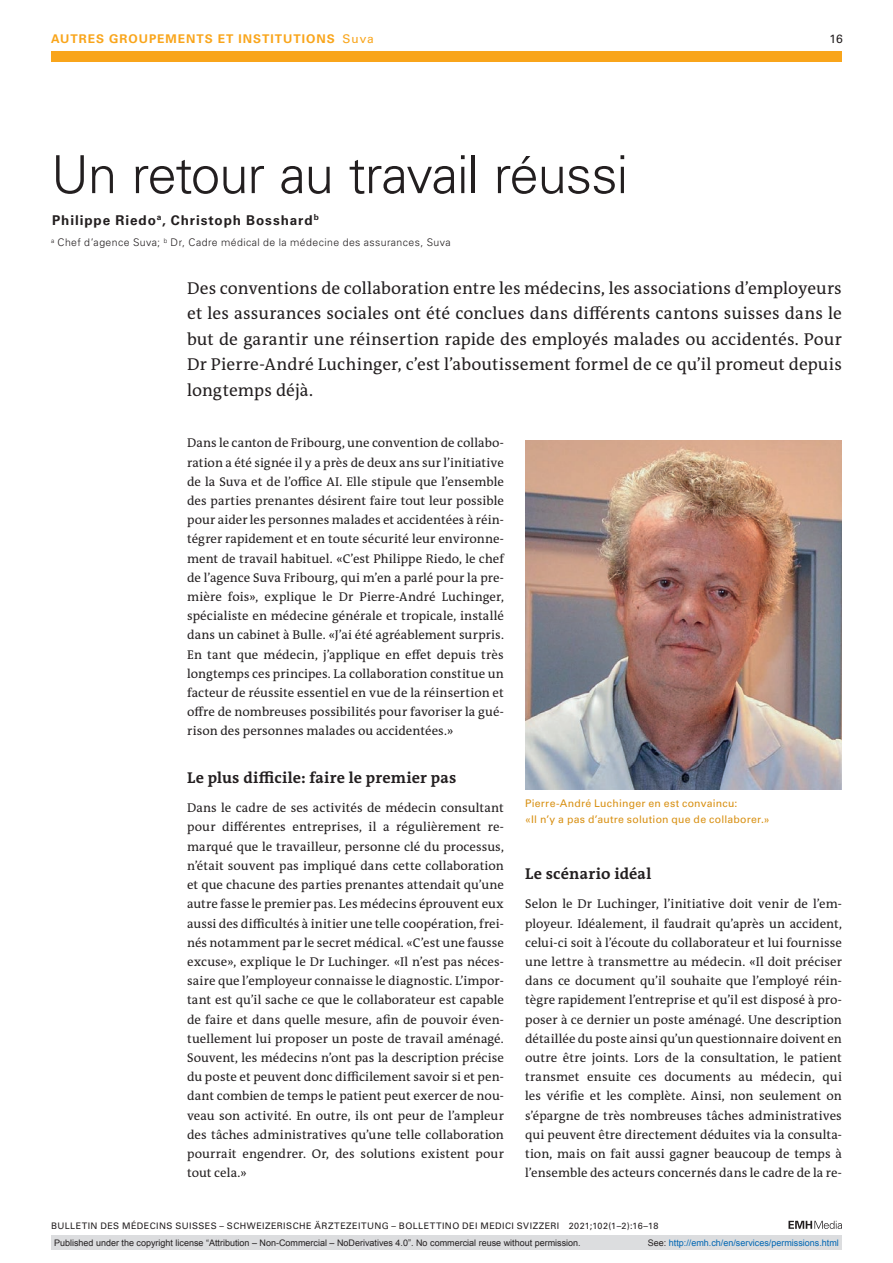
<style>
.page{position:relative;width:893px;height:1263px;background:#fff}
.page>*{position:absolute;margin:0;border:0;box-sizing:border-box;transform-origin:0 0}
.article-title{font:300 52.5px "Univers LT Std";letter-spacing:-.02em;color:#231f20}
.section-pl{font:17.25px/25.5px "The Antiqua B W5 Plain";color:#231f20;text-align:justify}
.section-h1{font:700 15.75px "The Antiqua B W7";letter-spacing:.015em;color:#231f20}
.author-notes{font:700 13.5px "Univers LT Std";letter-spacing:.065em;color:#231f20}
.section-pn{font:12.75px/19.2px "The Antiqua B W5 Plain";letter-spacing:.005em;color:#231f20;text-align:justify}
.ressort{font:700 12px "Univers LT Std";letter-spacing:.085em;color:#f9a51b}
.ressort-2{font:12px "Univers LT Std";color:#231f20}
.fig-caption{font:10.5px/15.8px "Univers LT Std";letter-spacing:.02em;color:#d89013}
.aff{font:300 10.5px "Univers LT Std";letter-spacing:.04em;color:#231f20}
.t1{font:9px "Arial";color:#231f20}
.fusszeile{font:9px "Univers LT Std";letter-spacing:.05em;color:#231f20}
.t2{font:9px "Arial";color:#0066b3}
.s1{font-weight:400}
.s2{color:#231f20}
</style>
<div class="page">
<svg style="left:788px;top:1221px;width:54px;height:8px"></svg>
<img style="left:525px;top:441px;width:317px;height:348px">
<div style="left:51px;top:51px;width:791px;height:11px;background:#f9a51b"></div>
<div style="left:51px;top:1235px;width:791px;height:15px;background:#dcdddf"></div>
<p class="ressort" style="left:51px;top:31px;width:324px">AUTRES GROUPEMENTS ET INSTITUTIONS <span class="s1">Suva</span></p>
<p class="ressort-2" style="left:829px;top:31px;width:15px">16</p>
<p class="article-title" style="left:51px;top:143px;width:579px">Un retour au travail réussi</p>
<p class="author-notes" style="left:52px;top:212px;width:268px">Philippe Riedo<sup>a</sup>, Christoph Bosshard<sup>b</sup></p>
<p class="aff" style="left:51px;top:236px;width:401px"><sup>a</sup> Chef d’agence Suva; <sup>b</sup> Dr, Cadre médical de la médecine des assurances, Suva</p>
<p class="section-pl" style="left:187px;top:275px;width:656px">Des conventions de collaboration entre les médecins, les associations d’employeurs et les assurances sociales ont été conclues dans différents cantons suisses dans le but de garantir une réinsertion rapide des employés malades ou accidentés. Pour Dr Pierre-André Luchinger, c’est l’aboutissement formel de ce qu’il promeut depuis longtemps déjà.</p>
<p class="section-pn" style="left:187px;top:434px;width:318px">Dans le canton de Fribourg, une convention de collabo&shy;ration a été signée il y a près de deux ans sur l’initiative de la Suva et de l’office AI. Elle stipule que l’ensemble des parties prenantes désirent faire tout leur possible pour aider les personnes malades et accidentées à réin&shy;tégrer rapidement et en toute sécurité leur environne&shy;ment de travail habituel. «C’est Philippe Riedo, le chef de l’agence Suva Fribourg, qui m’en a parlé pour la pre&shy;mière fois», explique le Dr Pierre-André Luchinger, spécialiste en médecine générale et tropicale, installé dans un cabinet à Bulle. «J’ai été agréablement surpris.<br>En tant que médecin, j’applique en effet depuis très longtemps ces principes. La collaboration constitue un facteur de réussite essentiel en vue de la réinsertion et offre de nombreuses possibilités pour favoriser la gué&shy;rison des personnes malades ou accidentées.»</p>
<p class="section-h1" style="left:187px;top:768px;width:271px">Le plus difficile: faire le premier pas</p>
<p class="section-pn" style="left:187px;top:798px;width:318px">Dans le cadre de ses activités de médecin consultant pour différentes entreprises, il a régulièrement re&shy;marqué que le travailleur, personne clé du processus, n’était souvent pas impliqué dans cette collaboration et que chacune des parties prenantes attendait qu’une autre fasse le premier pas. Les médecins éprouvent eux aussi des difficultés à initier une telle coopération, frei&shy;nés notamment par le secret médical. «C’est une fausse excuse», explique le Dr Luchinger. «Il n’est pas néces&shy;saire que l’employeur connaisse le diagnostic. L’impor&shy;tant est qu’il sache ce que le collaborateur est capable de faire et dans quelle mesure, afin de pouvoir éven&shy;tuellement lui proposer un poste de travail aménagé.<br>Souvent, les médecins n’ont pas la description précise du poste et peuvent donc difficilement savoir si et pen&shy;dant combien de temps le patient peut exercer de nou&shy;veau son activité. En outre, ils ont peur de l’ampleur des tâches administratives qu’une telle collaboration pourrait engendrer. Or, des solutions existent pour tout cela.»</p>
<p class="fig-caption" style="left:525px;top:796px;width:246px">Pierre-André Luchinger en est convaincu:<br>«Il n’y a pas d’autre solution que de collaborer.»</p>
<p class="section-h1" style="left:525px;top:864px;width:128px">Le scénario idéal</p>
<p class="section-pn" style="left:525px;top:894px;width:318px">Selon le Dr Luchinger, l’initiative doit venir de l’em&shy;ployeur. Idéalement, il faudrait qu’après un accident, celui-ci soit à l’écoute du collaborateur et lui fournisse une lettre à transmettre au médecin. «Il doit préciser dans ce document qu’il souhaite que l’employé réin&shy;tègre rapidement l’entreprise et qu’il est disposé à pro&shy;poser à ce dernier un poste aménagé. Une description détaillée du poste ainsi qu’un questionnaire doivent en outre être joints. Lors de la consultation, le patient transmet ensuite ces documents au médecin, qui les vérifie et les complète. Ainsi, non seulement on s’épargne de très nombreuses tâches administratives qui peuvent être directement déduites via la consulta&shy;tion, mais on fait aussi gagner beaucoup de temps à l’ensemble des acteurs concernés dans le cadre de la re-</p>
<p class="fusszeile" style="left:51px;top:1220px;width:609px">BULLETIN DES MÉDECINS SUISSES – SCHWEIZERISCHE ÄRZTEZEITUNG – BOLLETTINO DEI MEDICI SVIZZERI 2021;102(1–2):16–18</p>
<p class="t1" style="left:54px;top:1237px;width:528px">Published under the copyright license “Attribution – Non-Commercial – NoDerivatives 4.0”. No commercial reuse without permission.</p>
<p class="t2" style="left:648px;top:1237px;width:193px"><span class="s2">See:</span> http://emh.ch/en/services/permissions.html</p>
</div>
